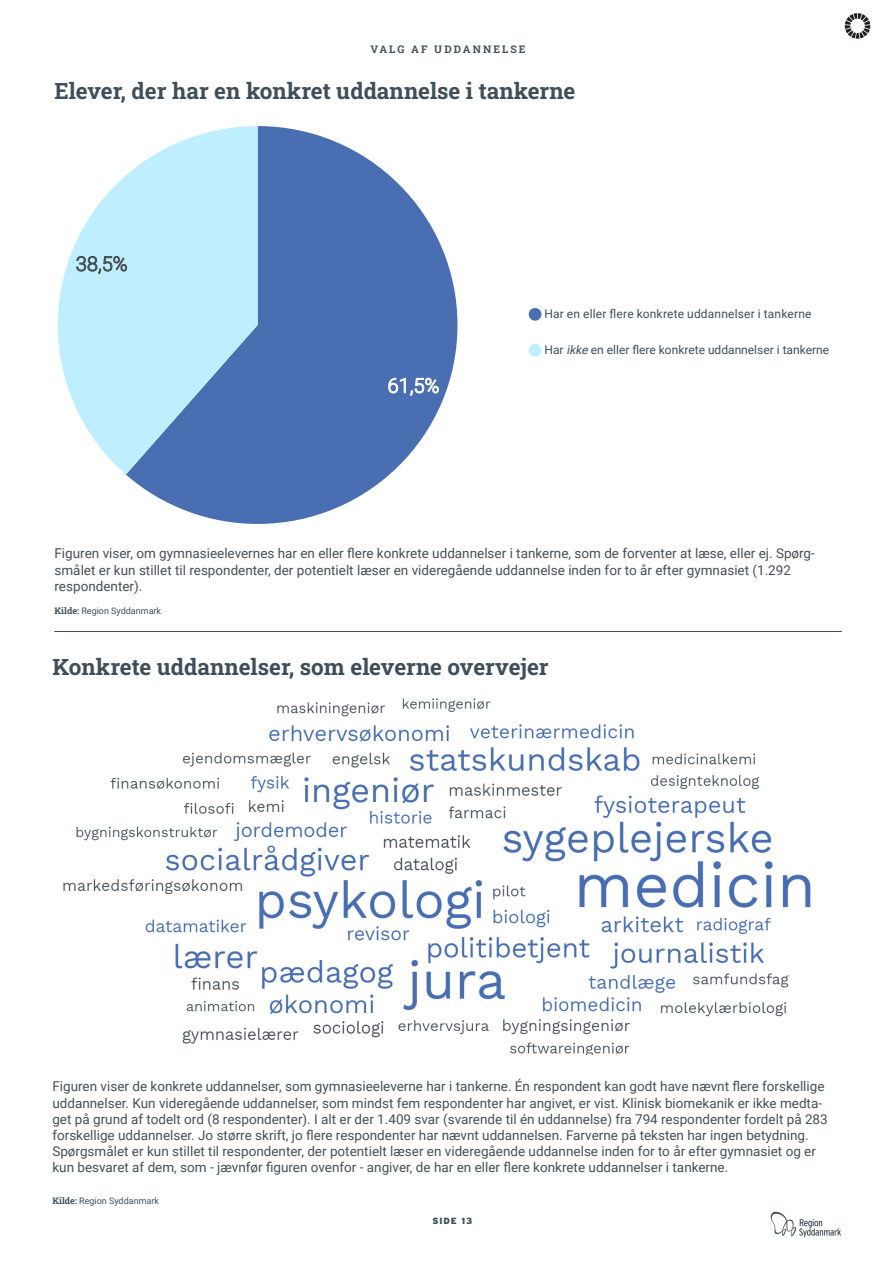
<style>
.page{position:relative;width:893px;height:1263px;background:#fff}
.page>*{position:absolute;margin:0;border:0;box-sizing:border-box;transform-origin:0 0}
.Overskrift{font:22.5px "Roboto Slab";color:#3f4e58}
.t1{font:300 20.1px "Roboto";color:#fff}
.t2{font:300 20.1px "Roboto";color:#464f55}
.Brødtekst{font:13.5px/16.2px "Roboto";color:#464f55}
.billedtekst{font:12px "Roboto";color:#3f4e58}
.Vignet_top_forside{font:10.5px "Roboto Slab";letter-spacing:.2em;color:#464f55}
.Kildetekst{font:9px "Roboto";color:#3f4e58}
.t3{font:900 9px "Interstate";letter-spacing:.1em;color:#3f4e58}
.s1{font-style:italic}
.s2{font-family:"Roboto Slab"}
</style>
<div class="page">
<svg style="left:845px;top:13px;width:25px;height:26px"></svg>
<svg style="left:771px;top:1211px;width:70px;height:26px"></svg>
<svg style="left:126px;top:126px;width:331px;height:398px;fill:#496fb2"></svg>
<svg style="left:57px;top:126px;width:201px;height:349px;fill:#bfefff"></svg>
<div style="left:529px;top:308px;width:12px;height:13px;background:#496fb2;border-radius:50%"></div>
<div style="left:529px;top:344px;width:12px;height:13px;background:#bfefff;border-radius:50%"></div>
<hr style="left:54px;top:631px;width:788px;height:1px;background:#3f4e58">
<img style="left:63px;top:698px;width:748px;height:356px">
<p class="Vignet_top_forside" style="left:371px;top:42px;width:157px">VALG AF UDDANNELSE</p>
<p class="Overskrift" style="left:55px;top:75px;width:522px">Elever, der har en konkret uddannelse i tankerne</p>
<p class="t2" style="left:76px;top:250px;width:53px">38,5%</p>
<p class="t1" style="left:388px;top:371px;width:53px">61,5%</p>
<p class="billedtekst" style="left:544px;top:306px;width:269px">Har en eller flere konkrete uddannelser i tankerne</p>
<p class="billedtekst" style="left:544px;top:342px;width:286px">Har <span class="s1">ikke</span> en eller flere konkrete uddannelser i tankerne</p>
<p class="Brødtekst" style="left:55px;top:545px;width:762px">Figuren viser, om gymnasieelevernes har en eller flere konkrete uddannelser i tankerne, som de forventer at læse, eller ej. Spørg&shy;smålet er kun stillet til respondenter, der potentielt læser en videregående uddannelse inden for to år efter gymnasiet (1.292 respondenter).</p>
<p class="Kildetekst" style="left:55px;top:605px;width:108px"><span class="s2">Kilde:</span> Region Syddanmark</p>
<p class="Overskrift" style="left:52px;top:651px;width:498px">Konkrete uddannelser, som eleverne overvejer</p>
<p class="Brødtekst" style="left:52px;top:1078px;width:777px">Figuren viser de konkrete uddannelser, som gymnasieeleverne har i tankerne. Én respondent kan godt have nævnt flere forskellige uddannelser. Kun videregående uddannelser, som mindst fem respondenter har angivet, er vist. Klinisk biomekanik er ikke medta&shy;get på grund af todelt ord (8 respondenter). I alt er der 1.409 svar (svarende til én uddannelse) fra 794 respondenter fordelt på 283 forskellige uddannelser. Jo større skrift, jo flere respondenter har nævnt uddannelsen. Farverne på teksten har ingen betydning.<br>Spørgsmålet er kun stillet til respondenter, der potentielt læser en videregående uddannelse inden for to år efter gymnasiet og er kun besvaret af dem, som - jævnfør figuren ovenfor - angiver, de har en eller flere konkrete uddannelser i tankerne.</p>
<p class="Kildetekst" style="left:52px;top:1194px;width:108px"><span class="s2">Kilde:</span> Region Syddanmark</p>
<p class="t3" style="left:432px;top:1215px;width:42px">SIDE 13</p>
</div>
